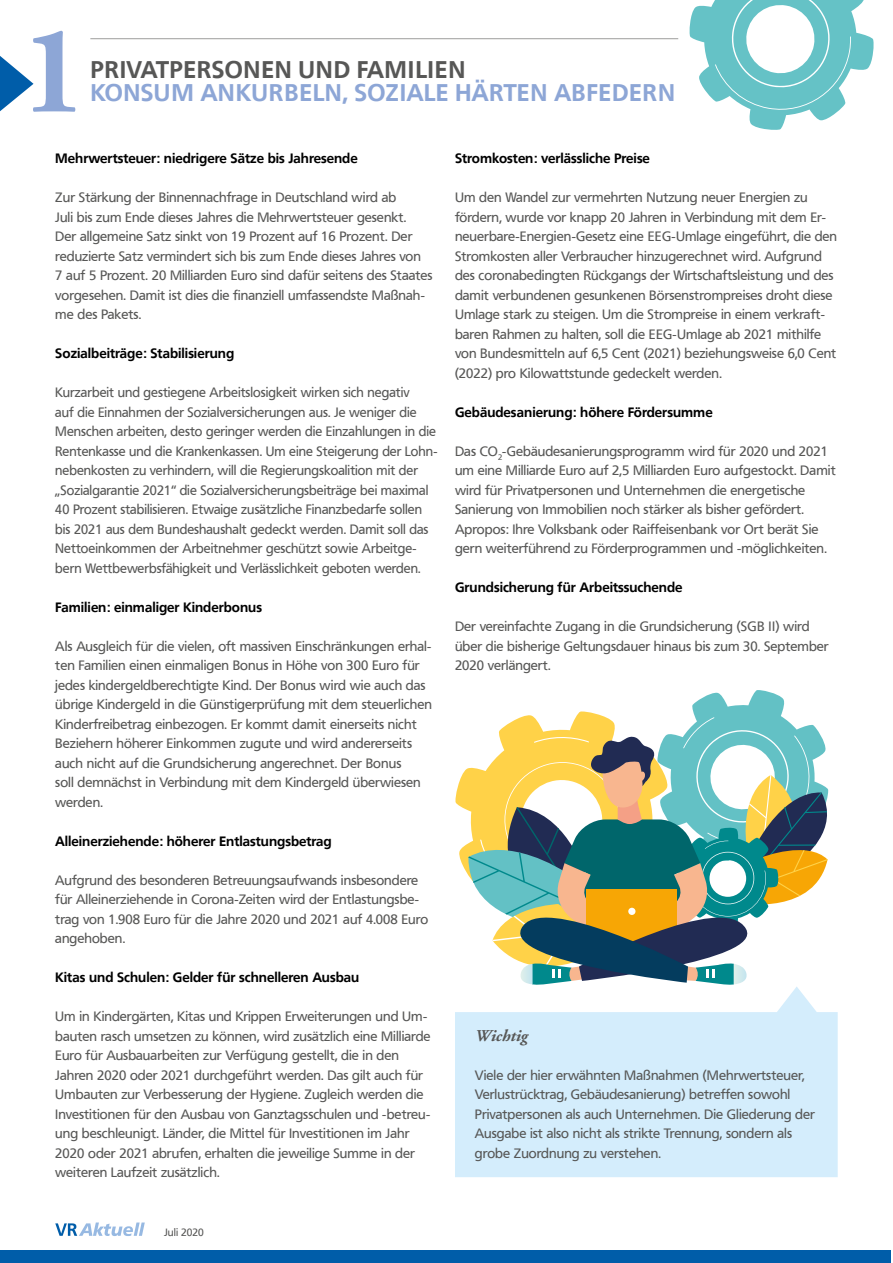
<style>
.page{position:relative;width:893px;height:1263px;background:#fff}
.page>*{position:absolute;margin:0;border:0;box-sizing:border-box;transform-origin:0 0}
.t1{font:700 126px "Adobe Garamond Pro";color:#8da6d6}
.t2{font:700 24px "Frutiger VR";letter-spacing:.02em;color:#8da6d6}
.t3{font:700 24px "Frutiger VR";letter-spacing:.02em;color:#575756}
.t4{font:italic 700 16.5px "Adobe Garamond";color:#575756}
.t5{font:13.5px/19.5px "Frutiger VR";color:#575756}
.t6{font:700 13.5px "Frutiger VR";color:#000}
.t7{font:10.5px "Frutiger VR";color:#575756}
</style>
<div class="page">
<svg style="left:455px;top:768px;width:13px;height:107px"></svg>
<svg style="left:468px;top:690px;width:361px;height:295px"></svg>
<svg style="left:0;top:56px;width:34px;height:55px"></svg>
<svg style="left:55px;top:1222px;width:90px;height:14px"></svg>
<hr style="left:90px;top:38px;width:588px;height:1px;background:#9d9d9c">
<div style="left:0;top:1250px;width:891px;height:13px;background:#005da9"></div>
<svg style="left:455px;top:987px;width:383px;height:190px;fill:#d4edfc"></svg>
<svg style="left:689px;top:0;width:185px;height:130px"></svg>
<h1 class="t1" style="left:21px;top:-2px;width:67px">1</h1>
<h2 class="t3" style="left:90px;top:56px;width:377px">PRIVATPERSONEN UND FAMILIEN</h2>
<h2 class="t2" style="left:90px;top:78px;width:586px">KONSUM ANKURBELN, SOZIALE HÄRTEN ABFEDERN</h2>
<p class="t6" style="left:55px;top:150px;width:304px">Mehrwertsteuer: niedrigere Sätze bis Jahresende</p>
<p class="t5" style="left:55px;top:188px;width:379px">Zur Stärkung der Binnennachfrage in Deutschland wird ab<br>Juli bis zum Ende dieses Jahres die Mehrwertsteuer gesenkt.<br>Der allgemeine Satz sinkt von 19 Prozent auf 16 Prozent. Der reduzierte Satz vermindert sich bis zum Ende dieses Jahres von<br>7 auf 5 Prozent. 20 Milliarden Euro sind dafür seitens des Staates vorgesehen. Damit ist dies die finanziell umfassendste Maßnah&shy;me des Pakets.</p>
<p class="t6" style="left:55px;top:345px;width:180px">Sozialbeiträge: Stabilisierung</p>
<p class="t5" style="left:55px;top:383px;width:384px">Kurzarbeit und gestiegene Arbeitslosigkeit wirken sich negativ<br>auf die Einnahmen der Sozialversicherungen aus. Je weniger die Menschen arbeiten, desto geringer werden die Einzahlungen in die Rentenkasse und die Krankenkassen. Um eine Steigerung der Lohn&shy;nebenkosten zu verhindern, will die Regierungskoalition mit der „Sozialgarantie 2021“ die Sozialversicherungsbeiträge bei maximal 40 Prozent stabilisieren. Etwaige zusätzliche Finanzbedarfe sollen bis 2021 aus dem Bundeshaushalt gedeckt werden. Damit soll das Nettoeinkommen der Arbeitnehmer geschützt sowie Arbeitge&shy;bern Wettbewerbsfähigkeit und Verlässlichkeit geboten werden.</p>
<p class="t6" style="left:55px;top:599px;width:208px">Familien: einmaliger Kinderbonus</p>
<p class="t5" style="left:55px;top:636px;width:378px">Als Ausgleich für die vielen, oft massiven Einschränkungen erhal&shy;ten Familien einen einmaligen Bonus in Höhe von 300 Euro für jedes kindergeldberechtigte Kind. Der Bonus wird wie auch das übrige Kindergeld in die Günstigerprüfung mit dem steuerlichen Kinderfreibetrag einbezogen. Er kommt damit einerseits nicht Beziehern höherer Einkommen zugute und wird andererseits auch nicht auf die Grundsicherung angerechnet. Der Bonus<br>soll demnächst in Verbindung mit dem Kindergeld überwiesen werden.</p>
<p class="t6" style="left:55px;top:833px;width:278px">Alleinerziehende: höherer Entlastungsbetrag</p>
<p class="t5" style="left:55px;top:870px;width:374px">Aufgrund des besonderen Betreuungsaufwands insbesondere für Alleinerziehende in Corona-Zeiten wird der Entlastungsbe&shy;trag von 1.908 Euro für die Jahre 2020 und 2021 auf 4.008 Euro angehoben.</p>
<p class="t6" style="left:55px;top:969px;width:306px">Kitas und Schulen: Gelder für schnelleren Ausbau</p>
<p class="t5" style="left:55px;top:1007px;width:377px">Um in Kindergärten, Kitas und Krippen Erweiterungen und Um&shy;bauten rasch umsetzen zu können, wird zusätzlich eine Milliarde Euro für Ausbauarbeiten zur Verfügung gestellt, die in den Jahren 2020 oder 2021 durchgeführt werden. Das gilt auch für Umbauten zur Verbesserung der Hygiene. Zugleich werden die Investitionen für den Ausbau von Ganztagsschulen und -betreu&shy;ung beschleunigt. Länder, die Mittel für Investitionen im Jahr 2020 oder 2021 abrufen, erhalten die jeweilige Summe in der weiteren Laufzeit zusätzlich.</p>
<p class="t6" style="left:455px;top:150px;width:196px">Stromkosten: verlässliche Preise</p>
<p class="t5" style="left:455px;top:188px;width:384px">Um den Wandel zur vermehrten Nutzung neuer Energien zu fördern, wurde vor knapp 20 Jahren in Verbindung mit dem Er&shy;neuerbare-Energien-Gesetz eine EEG-Umlage eingeführt, die den Stromkosten aller Verbraucher hinzugerechnet wird. Aufgrund des coronabedingten Rückgangs der Wirtschaftsleistung und des damit verbundenen gesunkenen Börsenstrompreises droht diese Umlage stark zu steigen. Um die Strompreise in einem verkraft&shy;baren Rahmen zu halten, soll die EEG-Umlage ab 2021 mithilfe von Bundesmitteln auf 6,5 Cent (2021) beziehungsweise 6,0 Cent (2022) pro Kilowattstunde gedeckelt werden.</p>
<p class="t6" style="left:455px;top:404px;width:259px">Gebäudesanierung: höhere Fördersumme</p>
<p class="t5" style="left:455px;top:441px;width:382px">Das CO<sub>2</sub>-Gebäudesanierungsprogramm wird für 2020 und 2021 um eine Milliarde Euro auf 2,5 Milliarden Euro aufgestockt. Damit wird für Privatpersonen und Unternehmen die energetische Sanierung von Immobilien noch stärker als bisher gefördert.<br>Apropos: Ihre Volksbank oder Raiffeisenbank vor Ort berät Sie gern weiterführend zu Förderprogrammen und -möglichkeiten.</p>
<p class="t6" style="left:455px;top:579px;width:229px">Grundsicherung für Arbeitssuchende</p>
<p class="t5" style="left:455px;top:617px;width:375px">Der vereinfachte Zugang in die Grundsicherung (SGB II) wird über die bisherige Geltungsdauer hinaus bis zum 30. September<br>2020 verlängert.</p>
<p class="t4" style="left:475px;top:1026px;width:54px">Wichtig</p>
<p class="t5" style="left:475px;top:1065px;width:341px">Viele der hier erwähnten Maßnahmen (Mehrwertsteuer, Verlustrücktrag, Gebäudesanierung) betreffen sowohl Privatpersonen als auch Unternehmen. Die Gliederung der Ausgabe ist also nicht als strikte Trennung, sondern als grobe Zuordnung zu verstehen.</p>
<p class="t7" style="left:164px;top:1226px;width:41px">Juli 2020</p>
</div>
